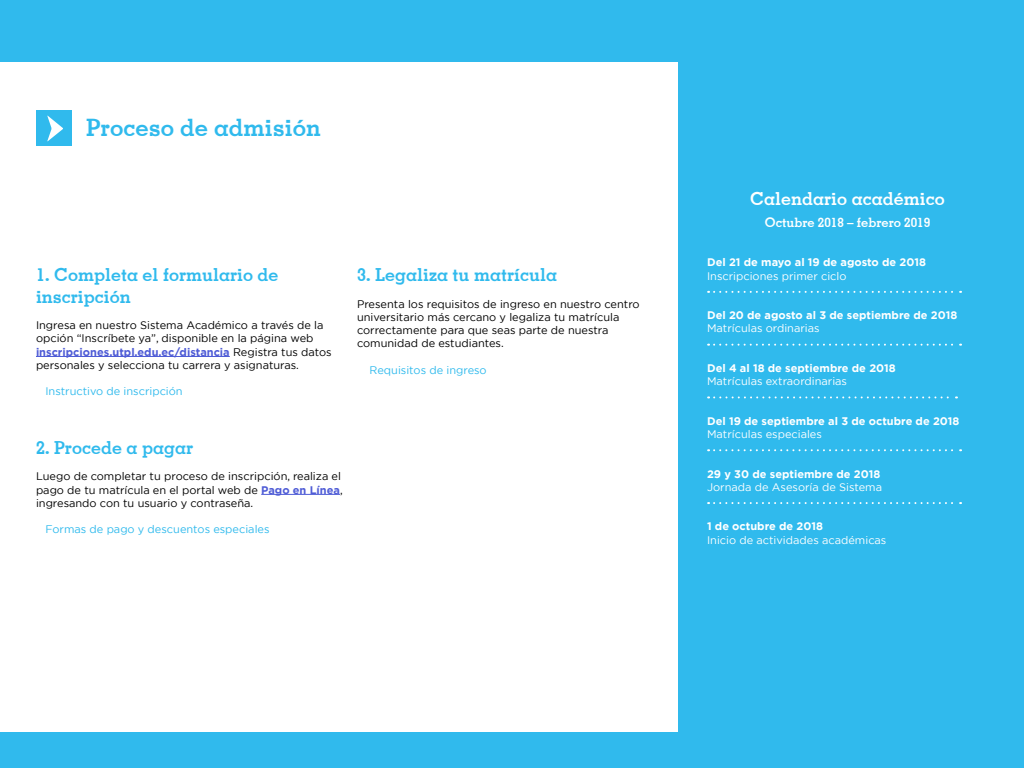
<style>
.page{position:relative;width:1024px;height:768px;background:#fff}
.page>*{position:absolute;margin:0;border:0;box-sizing:border-box;transform-origin:0 0}
.t1{font:700 24px "Memphis";color:#30baed}
.t2{font:700 18px/21.6px "Memphis";color:#30baed}
.t3{font:700 18px "Memphis";color:#fff}
.t4{font:700 13px "Memphis";color:#fff}
.t5{font:11px/13.2px "Gotham";color:#000}
.t6{font:700 11px "Gotham";color:#fff}
.t7{font:11px "Gotham";color:#fff}
.t8{font:11px "Gotham";color:#30baed}
.s1{font-weight:700;color:#4f5cd6}
</style>
<div class="page">
<div style="left:679px;top:0;width:345px;height:768px;background:#30baed"></div>
<div style="left:0;top:0;width:1024px;height:62px;background:#30baed"></div>
<div style="left:36px;top:110px;width:35px;height:35px;background:#30baed"></div>
<svg style="left:47px;top:116px;width:16px;height:25px"></svg>
<div style="left:0;top:732px;width:1024px;height:36px;background:#30baed"></div>
<svg style="left:708px;top:291px;width:253px;height:2px"></svg>
<svg style="left:708px;top:344px;width:253px;height:2px"></svg>
<svg style="left:708px;top:396px;width:249px;height:2px"></svg>
<svg style="left:708px;top:449px;width:253px;height:2px"></svg>
<svg style="left:708px;top:502px;width:253px;height:2px"></svg>
<hr style="left:36px;top:356px;width:194px;height:1px;background:#4f5cd6">
<hr style="left:261px;top:494px;width:79px;height:1px;background:#4f5cd6">
<h1 class="t1" style="left:86px;top:113px;width:236px">Proceso de admisión</h1>
<h2 class="t2" style="left:36px;top:264px;width:244px">1. Completa el formulario de inscripción</h2>
<p class="t5" style="left:36px;top:319px;width:297px">Ingresa en nuestro Sistema Académico a través de la opción “Inscríbete ya”, disponible en la página web <span class="s1">inscripciones.utpl.edu.ec/distancia</span> Registra tus datos personales y selecciona tu carrera y asignaturas.</p>
<p class="t8" style="left:45px;top:384px;width:139px">Instructivo de inscripción</p>
<h2 class="t2" style="left:357px;top:264px;width:201px">3. Legaliza tu matrícula</h2>
<p class="t5" style="left:357px;top:297px;width:284px">Presenta los requisitos de ingreso en nuestro centro universitario más cercano y legaliza tu matrícula correctamente para que seas parte de nuestra comunidad de estudiantes.</p>
<p class="t8" style="left:370px;top:363px;width:119px">Requisitos de ingreso</p>
<h2 class="t2" style="left:36px;top:436px;width:159px">2. Procede a pagar</h2>
<p class="t5" style="left:36px;top:470px;width:308px">Luego de completar tu proceso de inscripción, realiza el pago de tu matrícula en el portal web de <span class="s1">Pago en Línea</span>, ingresando con tu usuario y contraseña.</p>
<p class="t8" style="left:45px;top:522px;width:226px">Formas de pago y descuentos especiales</p>
<h2 class="t3" style="left:750px;top:188px;width:196px">Calendario académico</h2>
<p class="t4" style="left:765px;top:214px;width:167px">Octubre 2018 – febrero 2019</p>
<p class="t6" style="left:707px;top:255px;width:220px">Del 21 de mayo al 19 de agosto de 2018</p>
<p class="t7" style="left:707px;top:269px;width:141px">Inscripciones primer ciclo</p>
<p class="t6" style="left:707px;top:308px;width:252px">Del 20 de agosto al 3 de septiembre de 2018</p>
<p class="t7" style="left:707px;top:322px;width:114px">Matrículas ordinarias</p>
<p class="t6" style="left:707px;top:361px;width:190px">Del 4 al 18 de septiembre de 2018</p>
<p class="t7" style="left:707px;top:374px;width:141px">Matrículas extraordinarias</p>
<p class="t6" style="left:707px;top:414px;width:254px">Del 19 de septiembre al 3 de octubre de 2018</p>
<p class="t7" style="left:707px;top:427px;width:116px">Matrículas especiales</p>
<p class="t6" style="left:707px;top:466px;width:175px">29 y 30 de septiembre de 2018</p>
<p class="t7" style="left:707px;top:480px;width:176px">Jornada de Asesoría de Sistema</p>
<p class="t6" style="left:707px;top:519px;width:117px">1 de octubre de 2018</p>
<p class="t7" style="left:707px;top:533px;width:181px">Inicio de actividades académicas</p>
</div>
